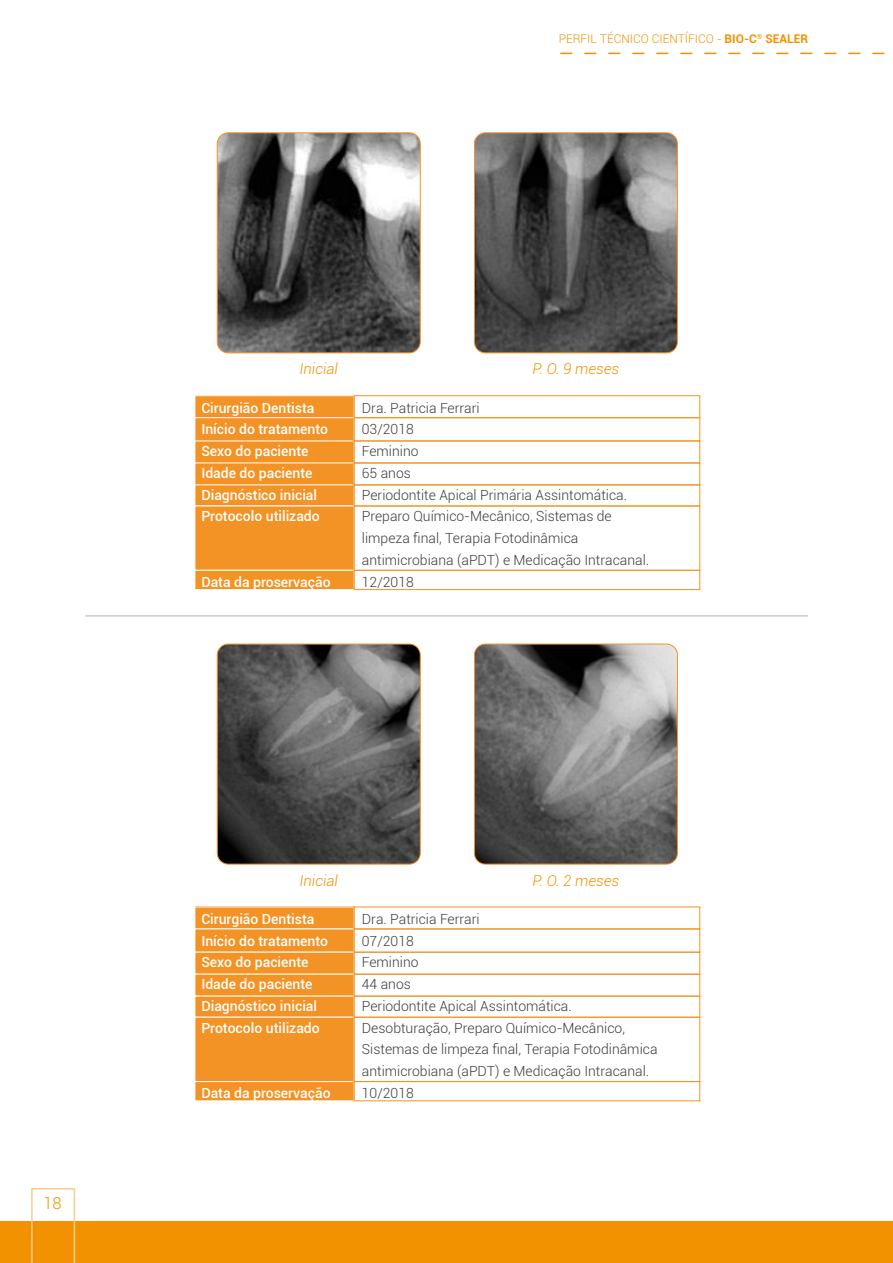
<style>
.page{position:relative;width:893px;height:1263px;background:#fff}
.page>*{position:absolute;margin:0;border:0;box-sizing:border-box;transform-origin:0 0}
.t1{font:300 16.5px "Roboto";color:#f39200}
.t2{font:italic 300 15px "Roboto";color:#f39200}
.t3{font:300 13.95px/21.8px "Roboto";color:#3c3c3b}
.t4{font:500 13.95px/21.8px "Roboto";color:#fff}
.t5{font:300 12px "Roboto";color:#f39200}
.s1{font-weight:700}
</style>
<div class="page">
<div style="left:0;top:1221px;width:893px;height:42px;background:#f39200"></div>
<svg style="left:31px;top:1188px;width:44px;height:75px"></svg>
<svg style="left:560px;top:53px;width:325px;height:1px"></svg>
<img style="left:217px;top:134px;width:202px;height:219px">
<div style="left:217px;top:132px;width:204px;height:221px;border:1px solid #f39325;border-radius:11px"></div>
<img style="left:474px;top:134px;width:202px;height:219px">
<div style="left:474px;top:132px;width:204px;height:221px;border:1px solid #f39325;border-radius:11px"></div>
<div style="left:195px;top:396px;width:159px;height:22px;background:#f39325"></div>
<div style="left:194px;top:395px;width:160px;height:23px;border:1px solid #fff"></div>
<div style="left:195px;top:418px;width:159px;height:23px;background:#f39325"></div>
<div style="left:194px;top:417px;width:160px;height:24px;border:1px solid #fff"></div>
<div style="left:195px;top:441px;width:159px;height:22px;background:#f39325"></div>
<div style="left:195px;top:463px;width:159px;height:22px;background:#f39325"></div>
<div style="left:195px;top:485px;width:159px;height:21px;background:#f39325"></div>
<div style="left:194px;top:484px;width:160px;height:22px;border:1px solid #fff"></div>
<div style="left:195px;top:506px;width:159px;height:64px;background:#f39325"></div>
<div style="left:195px;top:570px;width:159px;height:20px;background:#f39325"></div>
<div style="left:194px;top:570px;width:160px;height:20px;border:1px solid #fff"></div>
<div style="left:354px;top:395px;width:346px;height:23px;border:1px solid #f39325"></div>
<div style="left:354px;top:417px;width:346px;height:24px;border:1px solid #f39325"></div>
<div style="left:354px;top:462px;width:346px;height:23px;border:1px solid #f39325"></div>
<div style="left:354px;top:484px;width:346px;height:22px;border:1px solid #f39325"></div>
<div style="left:354px;top:506px;width:346px;height:65px;border:1px solid #f39325"></div>
<div style="left:354px;top:570px;width:346px;height:20px;border:1px solid #f39325"></div>
<img style="left:217px;top:644px;width:202px;height:220px">
<div style="left:217px;top:644px;width:204px;height:220px;border:1px solid #f39325;border-radius:11px"></div>
<img style="left:474px;top:644px;width:203px;height:220px">
<div style="left:474px;top:644px;width:204px;height:220px;border:1px solid #f39325;border-radius:11px"></div>
<div style="left:195px;top:907px;width:159px;height:22px;background:#f39325"></div>
<div style="left:195px;top:929px;width:159px;height:23px;background:#f39325"></div>
<div style="left:194px;top:928px;width:160px;height:24px;border:1px solid #fff"></div>
<div style="left:195px;top:952px;width:159px;height:22px;background:#f39325"></div>
<div style="left:195px;top:974px;width:159px;height:22px;background:#f39325"></div>
<div style="left:195px;top:996px;width:159px;height:21px;background:#f39325"></div>
<div style="left:195px;top:1017px;width:159px;height:64px;background:#f39325"></div>
<div style="left:194px;top:1017px;width:160px;height:65px;border:1px solid #fff"></div>
<div style="left:195px;top:1081px;width:159px;height:20px;background:#f39325"></div>
<div style="left:194px;top:1081px;width:160px;height:20px;border:1px solid #fff"></div>
<div style="left:354px;top:928px;width:346px;height:24px;border:1px solid #f39325"></div>
<div style="left:354px;top:952px;width:346px;height:23px;border:1px solid #f39325"></div>
<div style="left:354px;top:974px;width:346px;height:22px;border:1px solid #f39325"></div>
<div style="left:354px;top:996px;width:346px;height:21px;border:1px solid #f39325"></div>
<div style="left:354px;top:1017px;width:346px;height:65px;border:1px solid #f39325"></div>
<div style="left:354px;top:1081px;width:346px;height:20px;border:1px solid #f39325"></div>
<hr style="left:85px;top:615px;width:723px;height:1px;background:#b3b2b2">
<p class="t1" style="left:43px;top:1192px;width:20px">18</p>
<p class="t5" style="left:559px;top:30px;width:251px">PERFIL TÉCNICO CIENTÍFICO - <span class="s1">BIO-C</span><sup>®</sup> <span class="s1">SEALER</span></p>
<p class="t2" style="left:300px;top:359px;width:40px">Inicial</p>
<p class="t2" style="left:533px;top:359px;width:88px">P. O. 9 meses</p>
<p class="t3" style="left:362px;top:396px;width:289px">Dra. Patricia Ferrari<br>03/2018<br>Feminino<br>65 anos<br>Periodontite Apical Primária Assintomática.<br>Preparo Químico-Mecânico, Sistemas de limpeza final, Terapia Fotodinâmica antimicrobiana (aPDT) e Medicação Intracanal.<br>12/2018</p>
<p class="t4" style="left:201px;top:396px;width:128px">Cirurgião Dentista<br>Início do tratamento<br>Sexo do paciente<br>Idade do paciente<br>Diagnóstico inicial<br>Protocolo utilizado</p>
<p class="t4" style="left:201px;top:570px;width:131px">Data da proservação</p>
<p class="t2" style="left:300px;top:870px;width:40px">Inicial</p>
<p class="t2" style="left:533px;top:870px;width:88px">P. O. 2 meses</p>
<p class="t3" style="left:362px;top:907px;width:297px">Dra. Patricia Ferrari<br>07/2018<br>Feminino<br>44 anos<br>Periodontite Apical Assintomática.<br>Desobturação, Preparo Químico-Mecânico,<br>Sistemas de limpeza final, Terapia Fotodinâmica antimicrobiana (aPDT) e Medicação Intracanal.<br>10/2018</p>
<p class="t4" style="left:201px;top:907px;width:128px">Cirurgião Dentista<br>Início do tratamento<br>Sexo do paciente<br>Idade do paciente<br>Diagnóstico inicial<br>Protocolo utilizado</p>
<p class="t4" style="left:201px;top:1081px;width:131px">Data da proservação</p>
</div>
